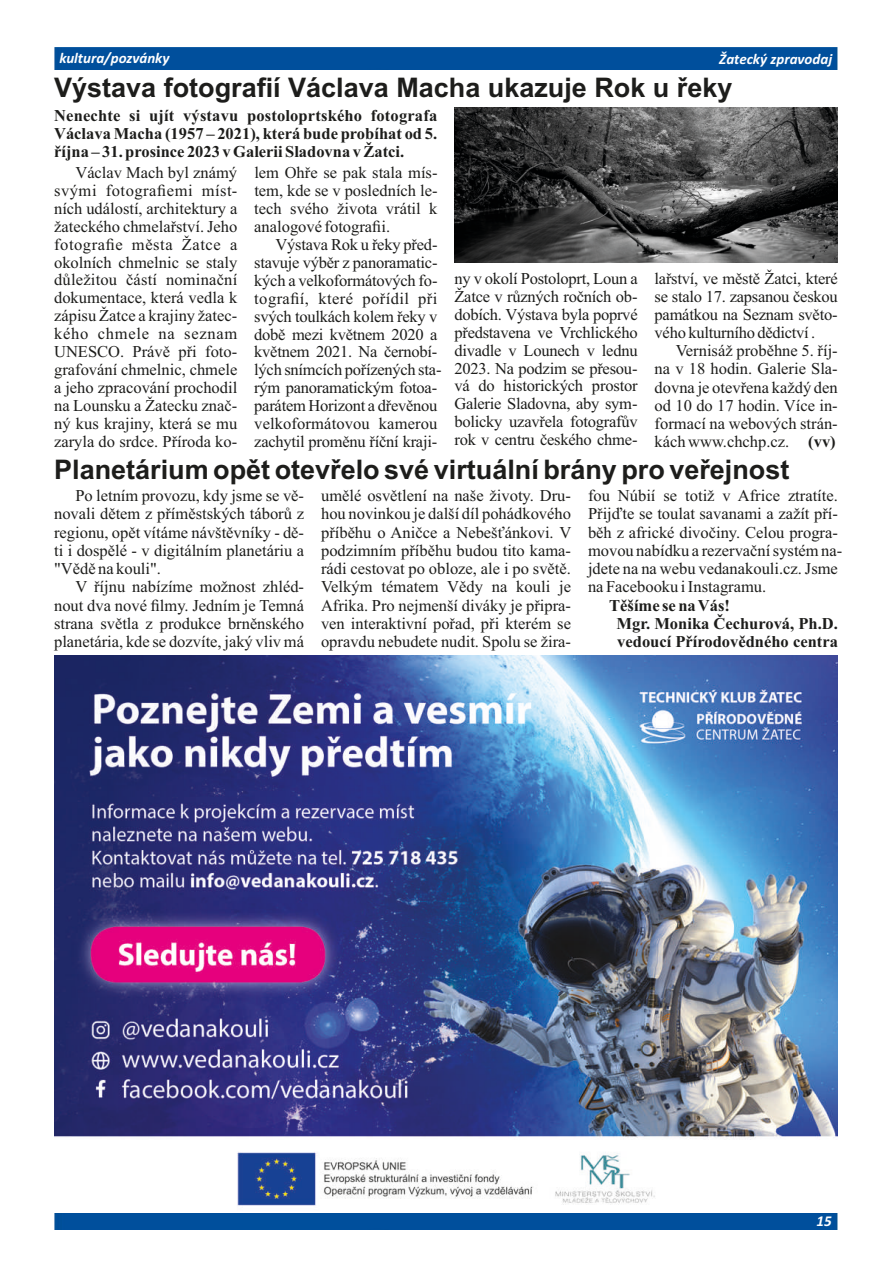
<style>
.page{position:relative;width:893px;height:1263px;background:#fff}
.page>*{position:absolute;margin:0;border:0;box-sizing:border-box;transform-origin:0 0}
.t1{font:700 27px "Arial";color:#1d1d1b}
.t2{font:16.5px/17.9px "Times New Roman";color:#1d1d1b;text-align:justify}
.t3{font:700 16.5px/18.3px "Times New Roman";color:#1d1d1b}
.t4{font:italic 700 15px "Calibri";color:#fff}
.s1{font-weight:700}
</style>
<div class="page">
<div style="left:54px;top:47px;width:783px;height:22px;background:#004f9c"></div>
<img style="left:54px;top:656px;width:784px;height:573px">
<img style="left:455px;top:107px;width:383px;height:155px">
<p class="t4" style="left:59px;top:51px;width:112px">kultura/pozvánky</p>
<p class="t4" style="left:719px;top:53px;width:114px">Žatecký zpravodaj</p>
<h1 class="t1" style="left:54px;top:78px;width:680px">Výstava fotografií Václava Macha ukazuje Rok u řeky</h1>
<p class="t3" style="left:54px;top:108px;width:385px;text-align:justify">Nenechte si ujít výstavu postoloprtského fotografa Václava Macha (1957 – 2021), která bude probíhat od 5. října – 31. prosince 2023 v Galerii Sladovna v Žatci.</p>
<p class="t2" style="left:54px;top:165px;width:185px;text-indent:21px">Václav Mach byl známý svými fotografiemi míst&shy;ních událostí, architektury a žateckého chmelařství. Jeho fotografie města Žatce a okolních chmelnic se staly důležitou částí nominační dokumentace, která vedla k zápisu Žatce a krajiny žatec&shy;kého chmele na seznam UNESCO. Právě při foto&shy;grafování chmelnic, chmele a jeho zpracování prochodil na Lounsku a Žatecku znač&shy;ný kus krajiny, která se mu zaryla do srdce. Příroda ko-</p>
<p class="t2" style="left:254px;top:165px;width:185px">lem Ohře se pak stala mís&shy;tem, kde se v posledních le&shy;tech svého života vrátil k analogové fotografii.</p>
<p class="t2" style="left:254px;top:237px;width:189px;text-align:left;text-indent:21px">Výstava Rok u řeky před&shy;stavuje výběr z panoramatic&shy;kých a velkoformátových fo&shy;tografií, které pořídil při svých toulkách kolem řeky v době mezi květnem 2020 a květnem 2021. Na černobí&shy;lých snímcích pořízených sta&shy;rým panoramatickým fotoa&shy;parátem Horizont a dřevěnou velkoformátovou kamerou zachytil proměnu říční kraji-</p>
<p class="t2" style="left:454px;top:271px;width:185px">ny v okolí Postoloprt, Loun a Žatce v různých ročních ob&shy;dobích. Výstava byla poprvé představena ve Vrchlického divadle v Lounech v lednu 2023. Na podzim se přesou&shy;vá do historických prostor Galerie Sladovna, aby sym&shy;bolicky uzavřela fotografův rok v centru českého chme-</p>
<p class="t2" style="left:655px;top:271px;width:185px">lařství, ve městě Žatci, které se stalo 17. zapsanou českou památkou na Seznam světo&shy;vého kulturního dědictví .</p>
<p class="t2" style="left:655px;top:343px;width:185px;line-height:18.3px;text-indent:21px">Vernisáž proběhne 5. říj&shy;na v 18 hodin. Galerie Sla&shy;dovna je otevřena každý den od 10 do 17 hodin. Více in&shy;formací na webových strán&shy;kách www.chchp.cz. <span class="s1">(vv)</span></p>
<h1 class="t1" style="left:54px;top:459px;width:737px">Planetárium opět otevřelo své virtuální brány pro veřejnost</h1>
<p class="t2" style="left:54px;top:488px;width:251px;line-height:18.3px;text-indent:21px">Po letním provozu, kdy jsme se vě&shy;novali dětem z příměstských táborů z regionu, opět vítáme návštěvníky - dě&shy;ti i dospělé - v digitálním planetáriu a "Vědě na kouli".</p>
<p class="t2" style="left:54px;top:579px;width:251px;line-height:18.3px;text-indent:21px">V říjnu nabízíme možnost zhléd&shy;nout dva nové filmy. Jedním je Temná strana světla z produkce brněnského planetária, kde se dozvíte, jaký vliv má</p>
<p class="t2" style="left:321px;top:488px;width:252px;line-height:18.3px">umělé osvětlení na naše životy. Dru&shy;hou novinkou je další díl pohádkového příběhu o Aničce a Nebešťánkovi. V podzimním příběhu budou tito kama&shy;rádi cestovat po obloze, ale i po světě.<br>Velkým tématem Vědy na kouli je Afrika. Pro nejmenší diváky je připra&shy;ven interaktivní pořad, při kterém se opravdu nebudete nudit. Spolu se žira-</p>
<p class="t2" style="left:588px;top:488px;width:256px;line-height:18.3px;text-align:left">fou Núbií se totiž v Africe ztratíte.<br>Přijďte se toulat savanami a zažít pří&shy;běh z africké divočiny. Celou progra&shy;movou nabídku a rezervační systém na&shy;jdete na na webu vedanakouli.cz. Jsme na Facebooku i Instagramu.</p>
<p class="t3" style="left:616px;top:598px;width:223px;text-indent:-7px">Těšíme se na Vás!<br>Mgr. Monika Čechurová, Ph.D. vedoucí Přírodovědného centra</p>
<p class="t4" style="left:817px;top:1215px;width:17px">15</p>
</div>
